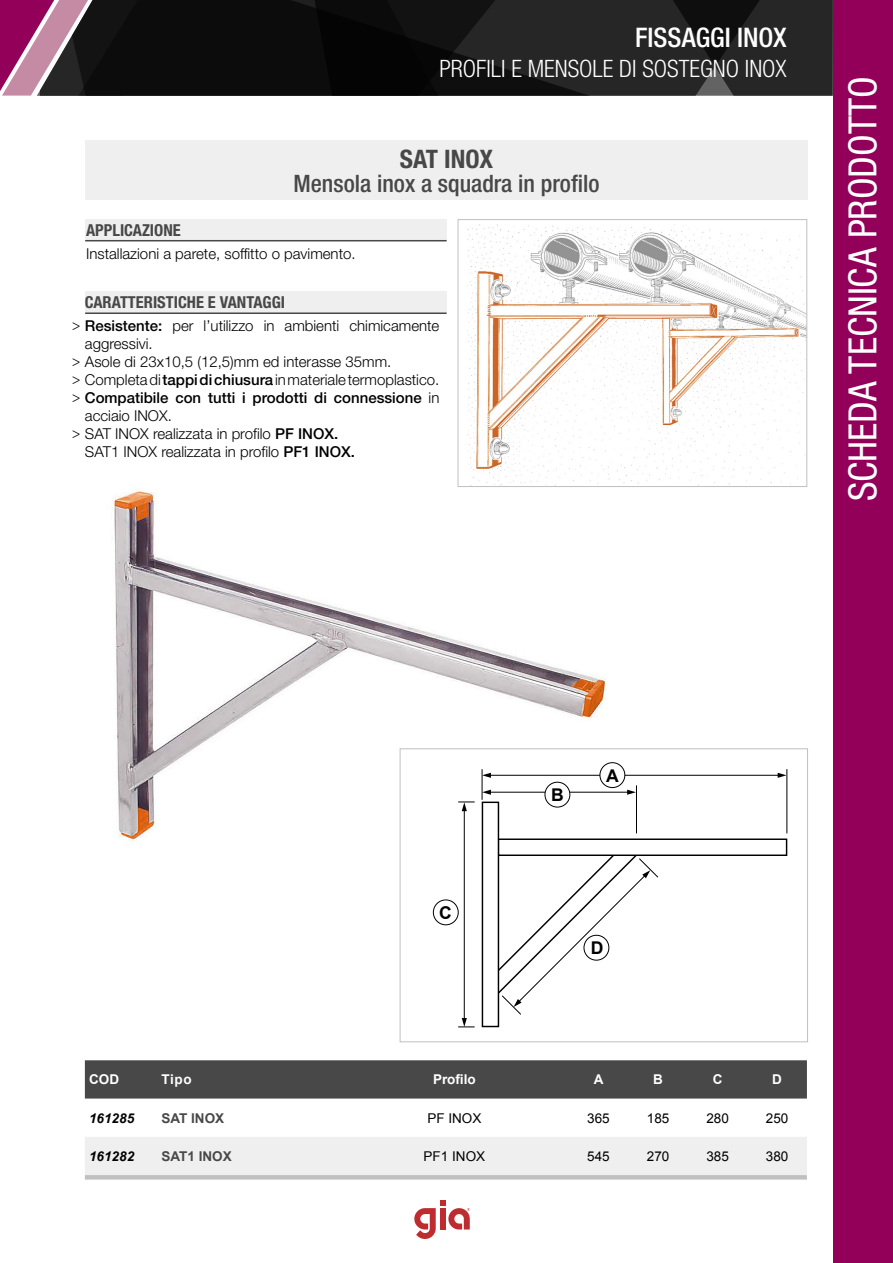
<style>
.page{position:relative;width:893px;height:1263px;background:#fff}
.page>*{position:absolute;margin:0;border:0;box-sizing:border-box;transform-origin:0 0}
.t1{font:condensed 39px "Helvetica Neue LT Std";color:#fff}
.t2{font:500 condensed 27px "Helvetica Neue LT Std";color:#fff}
.t3{font:700 condensed 25.5px "Helvetica Neue LT Std";color:#484848}
.t4{font:300 condensed 24px "Helvetica Neue LT Std";color:#fff}
.t5{font:500 condensed 24px "Helvetica Neue LT Std";color:#484848}
.t6{font:700 17.55px "Arial";color:#000}
.t7{font:700 condensed 16.5px "Helvetica Neue LT Std";color:#484848}
.Stile_di_paragrafo_1{font:300 15px "Helvetica Neue LT Std";color:#000;scale:.9 1}
.Stile_di_paragrafo_1-2{font:300 15px "Helvetica Neue LT Std";color:#000}
.t8{font:500 15px "Helvetica Neue LT Std";color:#000}
.t9{font:13.5px "Arial";color:#000}
.t10{font:700 13.5px "Arial";color:#fff}
.t11{font:700 13.5px "Arial";color:#484848}
.t12{font:italic 700 13.5px "Arial";color:#000}
.s1{font-weight:500}
.s2{font-weight:300}
</style>
<div class="page">
<svg style="left:101px;top:0;width:727px;height:96px;background:#171717"></svg>
<svg style="left:0;top:0;width:101px;height:96px;background:#804a68"></svg>
<div style="left:833px;top:0;width:60px;height:1263px;background:#92005a"></div>
<svg style="left:414px;top:1200px;width:56px;height:39px"></svg>
<img style="left:113px;top:465px;width:501px;height:398px">
<img style="left:467px;top:225px;width:338px;height:260px">
<div style="left:458px;top:219px;width:349px;height:268px;border:1px solid #c0c0c0"></div>
<div style="left:498px;top:838px;width:289px;height:18px;background:#fff;border:1px solid #000"></div>
<div style="left:482px;top:801px;width:17px;height:226px;background:#fff;border:1px solid #000"></div>
<svg style="left:483px;top:840px;width:176px;height:175px"></svg>
<hr style="left:487px;top:775px;width:292px;height:1px;background:#000">
<hr style="left:786px;top:769px;width:1px;height:64px;background:#000">
<hr style="left:636px;top:785px;width:1px;height:48px;background:#000">
<hr style="left:482px;top:769px;width:1px;height:31px;background:#000">
<svg style="left:778px;top:773px;width:8px;height:5px"></svg>
<svg style="left:482px;top:773px;width:9px;height:5px"></svg>
<hr style="left:487px;top:792px;width:143px;height:1px;background:#000">
<svg style="left:627px;top:790px;width:9px;height:5px"></svg>
<svg style="left:482px;top:790px;width:9px;height:5px"></svg>
<hr style="left:464px;top:809px;width:1px;height:211px;background:#000">
<svg style="left:458px;top:801px;width:17px;height:10px"></svg>
<svg style="left:458px;top:1018px;width:17px;height:9px"></svg>
<div style="left:433px;top:899px;width:26px;height:26px;border:1px solid #000;border-radius:50%"></div>
<div style="left:600px;top:763px;width:25px;height:24px;background:#fff;border-radius:50%"></div>
<div style="left:600px;top:762px;width:25px;height:26px;border:1px solid #000;border-radius:50%"></div>
<div style="left:545px;top:782px;width:25px;height:25px;background:#fff;border-radius:50%"></div>
<div style="left:545px;top:782px;width:25px;height:25px;border:1px solid #000;border-radius:50%"></div>
<div style="left:400px;top:748px;width:408px;height:294px;border:1px solid #c0c0c0"></div>
<div style="left:85px;top:1060px;width:722px;height:38px;background:#484848"></div>
<svg style="left:85px;top:1137px;width:722px;height:42px"></svg>
<div style="left:85px;top:219px;width:362px;height:21px;background:#efefef"></div>
<div style="left:85px;top:291px;width:362px;height:21px;background:#efefef"></div>
<div style="left:85px;top:141px;width:723px;height:59px;background:#efefef"></div>
<hr style="left:85px;top:312px;width:362px;height:2px;background:#484848">
<hr style="left:85px;top:240px;width:362px;height:1px;background:#484848">
<h2 class="t2" style="left:635px;top:21px;width:153px">FISSAGGI INOX</h2>
<p class="t4" style="left:439px;top:55px;width:349px">PROFILI E MENSOLE DI SOSTEGNO INOX</p>
<p class="t3" style="left:400px;top:144px;width:95px">SAT INOX</p>
<p class="t5" style="left:294px;top:169px;width:307px">Mensola inox a squadra in profilo</p>
<p class="t7" style="left:86px;top:220px;width:96px">APPLICAZIONE</p>
<p class="Stile_di_paragrafo_1-2" style="left:86px;top:244px;width:271px">Installazioni a parete, soffitto o pavimento.</p>
<p class="t7" style="left:85px;top:292px;width:202px">CARATTERISTICHE E VANTAGGI</p>
<p class="Stile_di_paragrafo_1-2" style="left:85px;top:334px;width:69px">aggressivi.</p>
<p class="Stile_di_paragrafo_1" style="left:72px;top:316px;width:409px">&gt; <span class="s1">Resistente:</span> per l’utilizzo in ambienti chimicamente</p>
<p class="Stile_di_paragrafo_1" style="left:72px;top:352px;width:356px">&gt; Asole di 23x10,5 (12,5)mm ed interasse 35mm.</p>
<p class="Stile_di_paragrafo_1" style="left:72px;top:370px;width:409px">&gt; Completa di <span class="s1">tappi di chiusura</span> in materiale termoplastico.</p>
<p class="t8" style="left:72px;top:388px;width:369px"><span class="s2">&gt;</span> Compatibile con tutti i prodotti di connessione <span class="s2">in</span></p>
<p class="Stile_di_paragrafo_1" style="left:72px;top:424px;width:297px">&gt; SAT INOX realizzata in profilo <span class="s1">PF INOX.</span></p>
<p class="Stile_di_paragrafo_1-2" style="left:85px;top:406px;width:88px">acciaio INOX.</p>
<p class="Stile_di_paragrafo_1-2" style="left:85px;top:442px;width:272px">SAT1 INOX realizzata in profilo <span class="s1">PF1 INOX.</span></p>
<h1 class="t1" style="left:840px;top:501px;width:426px;rotate:-90deg">SCHEDA TECNICA PRODOTTO</h1>
<p class="t6" style="left:439px;top:901px;width:14px">C</p>
<p class="t6" style="left:551px;top:783px;width:14px">B</p>
<p class="t6" style="left:606px;top:764px;width:14px">A</p>
<p class="t6" style="left:591px;top:936px;width:14px">D</p>
<p class="t10" style="left:89px;top:1071px;width:31px">COD</p>
<p class="t10" style="left:161px;top:1071px;width:32px">Tipo</p>
<p class="t10" style="left:433px;top:1071px;width:44px">Profilo</p>
<p class="t10" style="left:594px;top:1071px;width:11px">A</p>
<p class="t10" style="left:653px;top:1071px;width:11px">B</p>
<p class="t10" style="left:713px;top:1071px;width:11px">C</p>
<p class="t10" style="left:772px;top:1071px;width:11px">D</p>
<p class="t12" style="left:89px;top:1109px;width:47px">161285</p>
<p class="t11" style="left:161px;top:1109px;width:64px">SAT INOX</p>
<p class="t9" style="left:427px;top:1109px;width:56px">PF INOX</p>
<p class="t9" style="left:587px;top:1109px;width:24px">365</p>
<p class="t9" style="left:647px;top:1109px;width:24px">185</p>
<p class="t9" style="left:706px;top:1109px;width:24px">280</p>
<p class="t9" style="left:766px;top:1109px;width:24px">250</p>
<p class="t12" style="left:89px;top:1147px;width:47px">161282</p>
<p class="t11" style="left:161px;top:1147px;width:72px">SAT1 INOX</p>
<p class="t9" style="left:424px;top:1147px;width:63px">PF1 INOX</p>
<p class="t9" style="left:587px;top:1147px;width:24px">545</p>
<p class="t9" style="left:647px;top:1147px;width:24px">270</p>
<p class="t9" style="left:706px;top:1147px;width:24px">385</p>
<p class="t9" style="left:766px;top:1147px;width:24px">380</p>
</div>
